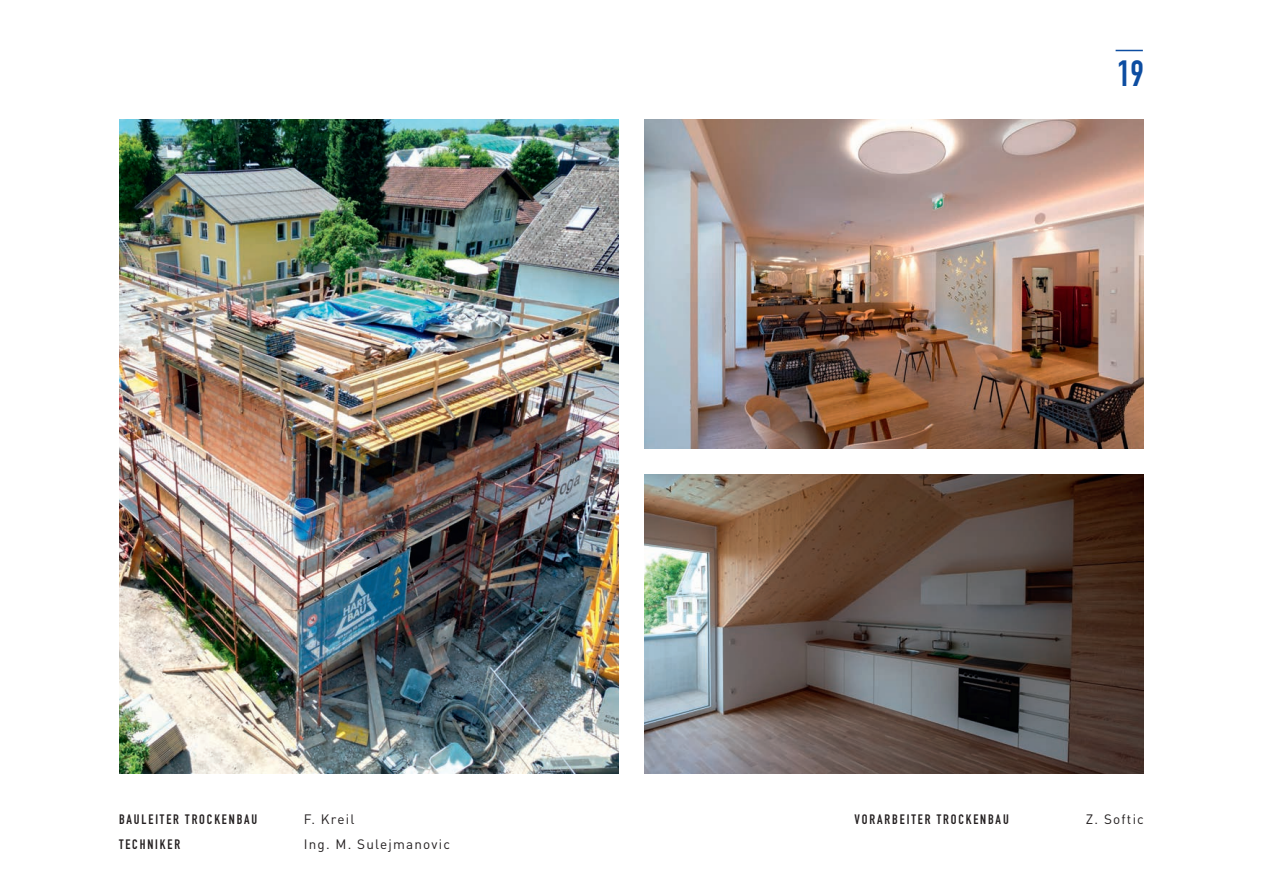
<style>
.page{position:relative;width:1263px;height:893px;background:#fff}
.page>*{position:absolute;margin:0;border:0;box-sizing:border-box;transform-origin:0 0}
.t1{font:700 36px "DIN Condensed";color:#0d4da1}
.t2{font:700 13.5px/24.6px "DIN Condensed";letter-spacing:.14em;color:#231f20}
.t3{font:13.5px/24.6px "DIN Pro";letter-spacing:.09em;color:#231f20}
</style>
<div class="page">
<svg style="left:1115px;top:50px;width:28px;height:1px"></svg>
<img style="left:119px;top:119px;width:499px;height:655px">
<img style="left:645px;top:119px;width:499px;height:330px">
<img style="left:645px;top:475px;width:499px;height:298px">
<h1 class="t1" style="left:1117px;top:49px;width:28px">19</h1>
<p class="t2" style="left:119px;top:807px;width:140px">BAULEITER TROCKENBAU<br>TECHNIKER</p>
<p class="t3" style="left:304px;top:807px;width:148px">F. Kreil<br>Ing. M. Sulejmanovic</p>
<p class="t2" style="left:854px;top:807px;width:156px">VORARBEITER TROCKENBAU</p>
<p class="t3" style="left:1086px;top:807px;width:60px">Z. Softic</p>
</div>
